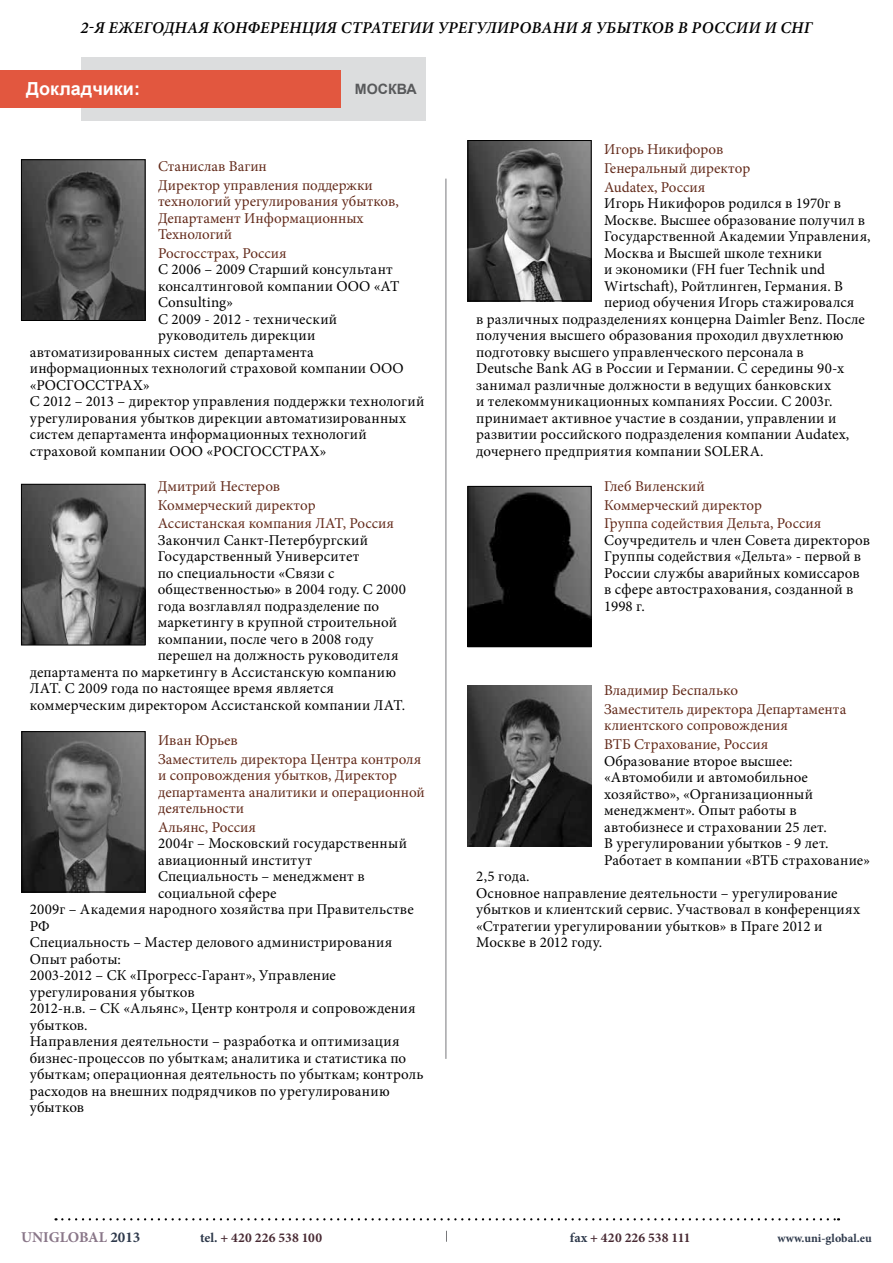
<style>
.page{position:relative;width:893px;height:1263px;background:#fff}
.page>*{position:absolute;margin:0;border:0;box-sizing:border-box;transform-origin:0 0}
.t1{font:700 18px "Arial";color:#fff}
.t2{font:italic 600 16.5px "Minion Pro";letter-spacing:.11em;color:#000}
.t3{font:15px/16.5px "Minion Pro";letter-spacing:.015em;color:#000}
.t4{font:15px/18.6px "Minion Pro";color:#632a1a}
.t5{font:700 15px "Minion Pro";color:#897688}
.t6{font:700 14.25px "Arial";color:#58595b}
.t7{font:700 13.5px "Minion Pro";letter-spacing:.01em;color:#482a33}
.t8{font:700 12px "Minion Pro";letter-spacing:.005em;color:#2e394b}
.s1{color:#2e394b}
</style>
<div class="page">
<div style="left:81px;top:57px;width:344px;height:64px;background:#dcddde"></div>
<div style="left:0;top:70px;width:340px;height:37px;background:#e2573f"></div>
<hr style="left:446px;top:179px;width:1px;height:880px;background:#77787b">
<img style="left:24px;top:733px;width:119px;height:157px">
<div style="left:22px;top:731px;width:123px;height:161px;border:1px solid #000"></div>
<img style="left:23px;top:162px;width:120px;height:157px">
<div style="left:21px;top:160px;width:124px;height:161px;border:1px solid #000"></div>
<img style="left:23px;top:486px;width:120px;height:157px">
<div style="left:21px;top:484px;width:124px;height:161px;border:1px solid #000"></div>
<img style="left:470px;top:142px;width:119px;height:157px">
<div style="left:468px;top:140px;width:123px;height:161px;border:1px solid #000"></div>
<img style="left:470px;top:488px;width:119px;height:157px">
<div style="left:468px;top:486px;width:123px;height:161px;border:1px solid #000"></div>
<img style="left:468px;top:686px;width:123px;height:160px">
<svg style="left:56px;top:1218px;width:783px;height:2px"></svg>
<p class="t2" style="left:81px;top:16px;width:723px">2-я ежегодная конференция Стратегии урегулировани я убытков в России и СНГ</p>
<p class="t1" style="left:26px;top:77px;width:115px">Докладчики:</p>
<p class="t6" style="left:355px;top:79px;width:63px">Мос ква</p>
<p class="t4" style="left:158px;top:157px;width:216px">Станислав Вагин<br>Директор управления поддержки</p>
<p class="t4" style="left:158px;top:193px;width:242px;line-height:16.5px">технологий урегулирования убытков,<br>Департамент Информационных<br>Технологий</p>
<p class="t4" style="left:158px;top:244px;width:130px">Росгосстрах, Россия</p>
<p class="t3" style="left:158px;top:261px;width:236px">С 2006 – 2009 Старший консультант</p>
<p class="t3" style="left:158px;top:278px;width:243px">консалтинговой компании ООО «AT</p>
<p class="t3" style="left:158px;top:294px;width:77px">Consulting»</p>
<p class="t3" style="left:158px;top:311px;width:181px">С 2009 - 2012 - технический</p>
<p class="t3" style="left:158px;top:327px;width:159px">руководитель дирекции</p>
<p class="t3" style="left:30px;top:344px;width:285px">автоматизированных систем департамента</p>
<p class="t3" style="left:30px;top:360px;width:375px">информационных технологий страховой компании ООО</p>
<p class="t3" style="left:30px;top:377px;width:122px">«РОСГОССТРАХ»</p>
<p class="t3" style="left:30px;top:393px;width:396px">С 2012 – 2013 – директор управления поддержки технологий</p>
<p class="t3" style="left:30px;top:410px;width:378px">урегулирования убытков дирекции автоматизированных</p>
<p class="t3" style="left:30px;top:426px;width:339px">систем департамента информационных технологий</p>
<p class="t3" style="left:30px;top:443px;width:298px">страховой компании ООО «РОСГОССТРАХ»</p>
<p class="t4" style="left:158px;top:477px;width:238px">Дмитрий Нестеров<br>Коммерческий директор<br>Ассистанская компания ЛАТ, Россия</p>
<p class="t3" style="left:158px;top:532px;width:212px">Закончил Санкт-Петербургский</p>
<p class="t3" style="left:158px;top:548px;width:203px">Государственный Университет</p>
<p class="t3" style="left:158px;top:565px;width:178px">по специальности «Связи с</p>
<p class="t3" style="left:158px;top:581px;width:250px">общественностью» в 2004 году. С 2000</p>
<p class="t3" style="left:158px;top:598px;width:223px">года возглавлял подразделение по</p>
<p class="t3" style="left:158px;top:614px;width:241px">маркетингу в крупной строительной</p>
<p class="t3" style="left:158px;top:631px;width:217px">компании, после чего в 2008 году</p>
<p class="t3" style="left:158px;top:647px;width:242px">перешел на должность руководителя</p>
<p class="t3" style="left:30px;top:664px;width:368px">департамента по маркетингу в Ассистанскую компанию</p>
<p class="t3" style="left:30px;top:680px;width:306px">ЛАТ. С 2009 года по настоящее время является</p>
<p class="t3" style="left:30px;top:697px;width:377px">коммерческим директором Ассистанской компании ЛАТ.</p>
<p class="t4" style="left:158px;top:731px;width:265px">Иван Юрьев<br>Заместитель директора Центра контроля</p>
<p class="t4" style="left:158px;top:767px;width:268px;line-height:16.5px">и сопровождения убытков, Директор департамента аналитики и операционной деятельности</p>
<p class="t4" style="left:158px;top:818px;width:100px">Альянс, Россия</p>
<p class="t3" style="left:158px;top:835px;width:250px">2004г – Московский государственный</p>
<p class="t3" style="left:158px;top:852px;width:155px">авиационный институт</p>
<p class="t3" style="left:158px;top:868px;width:208px">Специальность – менеджмент в</p>
<p class="t3" style="left:158px;top:885px;width:120px">социальной сфере</p>
<p class="t3" style="left:30px;top:901px;width:386px">2009г – Академия народного хозяйства при Правительстве</p>
<p class="t3" style="left:30px;top:918px;width:22px">РФ</p>
<p class="t3" style="left:30px;top:934px;width:364px">Специальность – Мастер делового администрирования</p>
<p class="t3" style="left:30px;top:951px;width:93px">Опыт работы:</p>
<p class="t3" style="left:30px;top:967px;width:308px">2003-2012 – СК «Прогресс-Гарант», Управление</p>
<p class="t3" style="left:30px;top:984px;width:167px">урегулирования убытков</p>
<p class="t3" style="left:30px;top:1000px;width:387px">2012-н.в. – СК «Альянс», Центр контроля и сопровождения</p>
<p class="t3" style="left:30px;top:1017px;width:59px">убытков.</p>
<p class="t3" style="left:30px;top:1033px;width:371px">Направления деятельности – разработка и оптимизация</p>
<p class="t3" style="left:30px;top:1050px;width:378px">бизнес-процессов по убыткам; аналитика и статистика по</p>
<p class="t3" style="left:30px;top:1066px;width:395px">убыткам; операционная деятельность по убыткам; контроль</p>
<p class="t3" style="left:30px;top:1083px;width:361px">расходов на внешних подрядчиков по урегулированию</p>
<p class="t3" style="left:30px;top:1099px;width:56px">убытков</p>
<p class="t4" style="left:604px;top:140px;width:148px">Игорь Никифоров<br>Генеральный директор<br>Audatex, Россия</p>
<p class="t3" style="left:604px;top:195px;width:238px">Игорь Никифоров родился в 1970г в</p>
<p class="t3" style="left:604px;top:212px;width:263px">Москве. Высшее образование получил в</p>
<p class="t3" style="left:604px;top:228px;width:268px">Государственной Академии Управления,</p>
<p class="t3" style="left:604px;top:245px;width:220px">Москва и Высшей школе техники</p>
<p class="t3" style="left:604px;top:261px;width:222px">и экономики (FH fuer Technik und</p>
<p class="t3" style="left:604px;top:278px;width:240px">Wirtschaft), Ройтлинген, Германия. В</p>
<p class="t3" style="left:604px;top:294px;width:252px">период обучения Игорь стажировался</p>
<p class="t3" style="left:476px;top:311px;width:390px">в различных подразделениях концерна Daimler Benz. После</p>
<p class="t3" style="left:476px;top:327px;width:368px">получения высшего образования проходил двухлетнюю</p>
<p class="t3" style="left:476px;top:344px;width:329px">подготовку высшего управленческого персонала в</p>
<p class="t3" style="left:476px;top:360px;width:369px">Deutsche Bank AG в России и Германии. С середины 90-х</p>
<p class="t3" style="left:476px;top:377px;width:356px">занимал различные должности в ведущих банковских</p>
<p class="t3" style="left:476px;top:393px;width:358px">и телекоммуникационных компаниях России. С 2003г.</p>
<p class="t3" style="left:476px;top:410px;width:362px">принимает активное участие в создании, управлении и</p>
<p class="t3" style="left:476px;top:426px;width:374px">развитии российского подразделения компании Audatex,</p>
<p class="t3" style="left:476px;top:443px;width:289px">дочернего предприятия компании SOLERA.</p>
<p class="t4" style="left:604px;top:477px;width:219px">Глеб Виленский<br>Коммерческий директор<br>Группа содействия Дельта, Россия</p>
<p class="t3" style="left:604px;top:532px;width:267px">Соучредитель и член Совета директоров<br>Группы содействия «Дельта» - первой в<br>России службы аварийных комиссаров в сфере автострахования, созданной в<br>1998 г.</p>
<p class="t4" style="left:604px;top:681px;width:244px">Владимир Беспалько<br>Заместитель директора Департамента</p>
<p class="t4" style="left:604px;top:716px;width:185px">клиентского сопровождения<br>ВТБ Страхование, Россия</p>
<p class="t3" style="left:604px;top:753px;width:267px">Образование второе высшее: «Автомобили и автомобильное хозяйство», «Организационный менеджмент». Опыт работы в автобизнесе и страховании 25 лет.<br>В урегулировании убытков - 9 лет.<br>Работает в компании «ВТБ страхование»</p>
<p class="t3" style="left:476px;top:868px;width:386px">2,5 года.<br>Основное направление деятельности – урегулирование убытков и клиентский сервис. Участвовал в конференциях «Стратегии урегулировании убытков» в Праге 2012 и Москве в 2012 году.</p>
<p class="t5" style="left:21px;top:1226px;width:121px">UNIGLOBAL <span class="s1">2013</span></p>
<p class="t7" style="left:200px;top:1228px;width:124px"><span class="s1">tel.</span> + 420 226 538 100</p>
<p class="t7" style="left:570px;top:1228px;width:122px"><span class="s1">fax</span> + 420 226 538 111</p>
<p class="t8" style="left:778px;top:1229px;width:96px">www.uni-global.eu</p>
</div>
